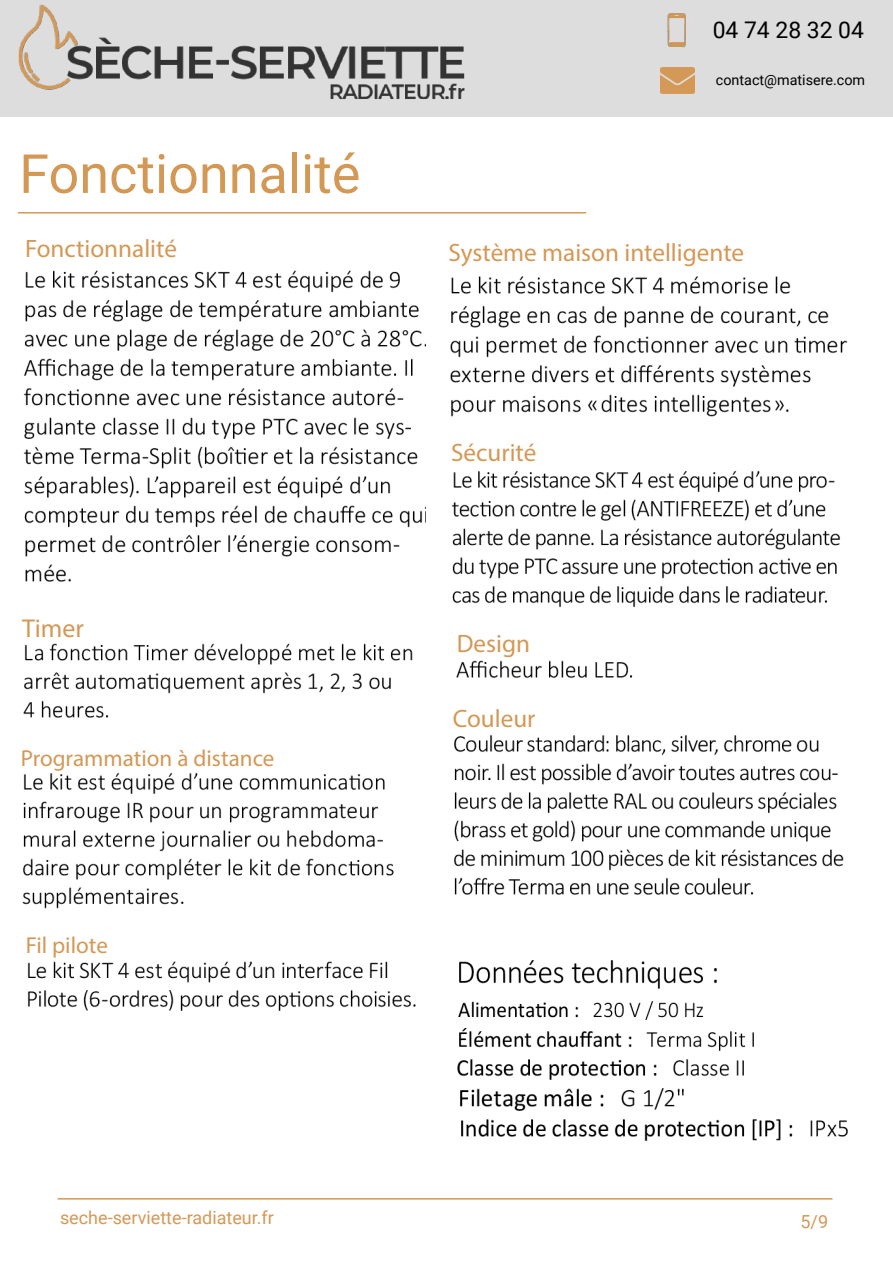
<style>
.page{position:relative;width:893px;height:1263px;background:#fff}
.page>*{position:absolute;margin:0;border:0;box-sizing:border-box;transform-origin:0 0}
.t1{font:54px "Roboto";color:#d49855}
.t2{font:25.95px "Myriad Pro";color:#d49855}
.t3{font:25.2px "Myriad Pro";color:#d49855}
.t4{font:23.1px "Myriad Pro";color:#d49855}
.t5{font:22.95px "Roboto";color:#000}
.t6{font:18px "Roboto";color:#d49855}
.t7{font:14.4px "Roboto";color:#000}
</style>
<div class="page">
<div style="left:0;top:0;width:893px;height:116px;background:#ddd"></div>
<img style="left:0;top:4px;width:482px;height:210px">
<img style="left:667px;top:13px;width:19px;height:35px">
<img style="left:659px;top:67px;width:37px;height:27px">
<hr style="left:58px;top:1198px;width:774px;height:1px;background:#d49855">
<img style="left:57px;top:1106px;width:425px;height:94px">
<hr style="left:18px;top:212px;width:568px;height:1px;background:#d49855">
<img style="left:452px;top:471px;width:389px;height:136px">
<img style="left:451px;top:276px;width:396px;height:141px">
<img style="left:23px;top:270px;width:402px;height:312px">
<img style="left:24px;top:643px;width:388px;height:74px">
<img style="left:22px;top:773px;width:372px;height:136px">
<img style="left:459px;top:961px;width:257px;height:27px">
<img style="left:459px;top:1001px;width:243px;height:18px">
<img style="left:460px;top:1028px;width:293px;height:23px">
<img style="left:457px;top:1059px;width:286px;height:20px">
<img style="left:461px;top:1088px;width:222px;height:23px">
<img style="left:461px;top:1119px;width:386px;height:21px">
<img style="left:27px;top:961px;width:389px;height:50px">
<img style="left:454px;top:735px;width:389px;height:159px">
<img style="left:457px;top:660px;width:176px;height:18px">
<h1 class="t1" style="left:19px;top:136px;width:343px">Fonctionnalité</h1>
<p class="t3" style="left:25px;top:233px;width:153px">Fonctionnalité</p>
<p class="t2" style="left:22px;top:613px;width:63px">Timer</p>
<p class="t4" style="left:21px;top:744px;width:255px">Programmation à distance</p>
<p class="t4" style="left:26px;top:931px;width:84px">Fil pilote</p>
<p class="t5" style="left:713px;top:14px;width:153px">04 74 28 32 04</p>
<p class="t7" style="left:716px;top:70px;width:151px">contact@matisere.com</p>
<p class="t3" style="left:449px;top:237px;width:297px">Système maison intelligente</p>
<p class="t3" style="left:451px;top:437px;width:87px">Sécurité</p>
<p class="t3" style="left:457px;top:628px;width:75px">Design</p>
<p class="t3" style="left:453px;top:703px;width:84px">Couleur</p>
<p class="t6" style="left:60px;top:1204px;width:215px">seche-serviette-radiateur.fr</p>
<p class="t6" style="left:800px;top:1209px;width:29px">5/9</p>
</div>
